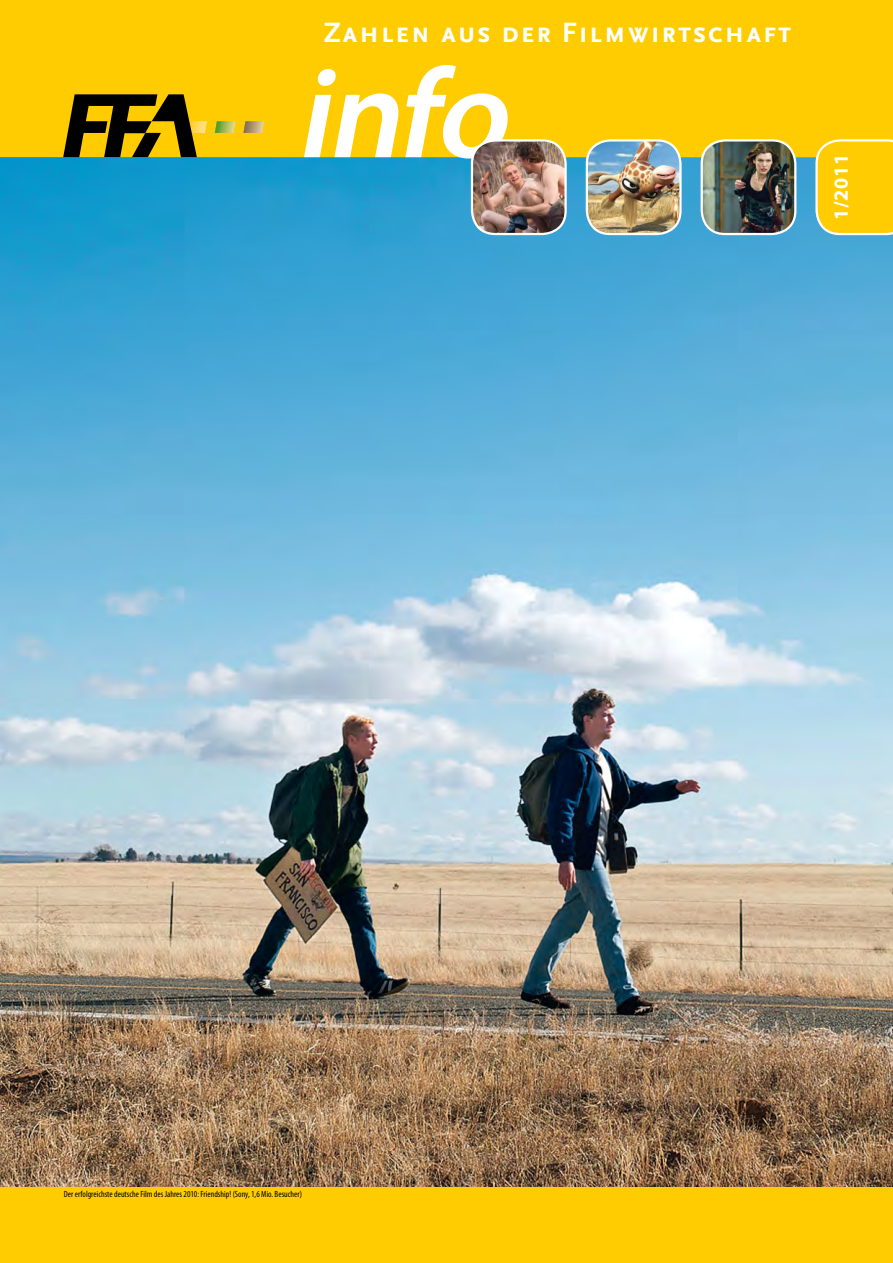
<style>
.page{position:relative;width:893px;height:1263px;background:#fff}
.page>*{position:absolute;margin:0;border:0;box-sizing:border-box;transform-origin:0 0}
.FFA_Fliesstext{font:700 29.25px "Scala Sans Caps";letter-spacing:.055em;color:#fff}
.Hervorhebung_im_Text{font:700 20.1px "Myriad Pro";color:#fff}
.Headline_Abschnitt{font:condensed 9px "Myriad Pro";color:#000}
</style>
<div class="page">
<img style="left:0;top:157px;width:893px;height:1030px">
<div style="left:0;top:0;width:893px;height:157px;background:#fecc00"></div>
<div style="left:0;top:1187px;width:893px;height:76px;background:#fecc00"></div>
<svg style="left:215px;top:121px;width:21px;height:12px"></svg>
<svg style="left:243px;top:121px;width:21px;height:12px"></svg>
<svg style="left:63px;top:94px;width:144px;height:63px"></svg>
<svg style="left:304px;top:65px;width:204px;height:94px"></svg>
<img style="left:587px;top:142px;width:93px;height:92px">
<div style="left:586px;top:139px;width:96px;height:96px;border:2px solid #fff;border-radius:23px"></div>
<img style="left:472px;top:140px;width:94px;height:94px">
<div style="left:471px;top:139px;width:96px;height:96px;border:2px solid #fff;border-radius:23px"></div>
<img style="left:702px;top:140px;width:93px;height:94px">
<div style="left:701px;top:139px;width:95px;height:96px;border:2px solid #fff;border-radius:23px"></div>
<svg style="left:815px;top:139px;width:78px;height:96px"></svg>
<p class="FFA_Fliesstext" style="left:324px;top:16px;width:469px">Zahlen aus der Filmwirtschaft</p>
<p class="Hervorhebung_im_Text" style="left:830px;top:220px;width:68px;rotate:-90deg">1/2011</p>
<p class="Headline_Abschnitt" style="left:64px;top:1189px;width:240px">Der erfolgreichste deutsche Film des Jahres 2010: Friendship! (Sony, 1,6 Mio. Besucher)</p>
</div>
